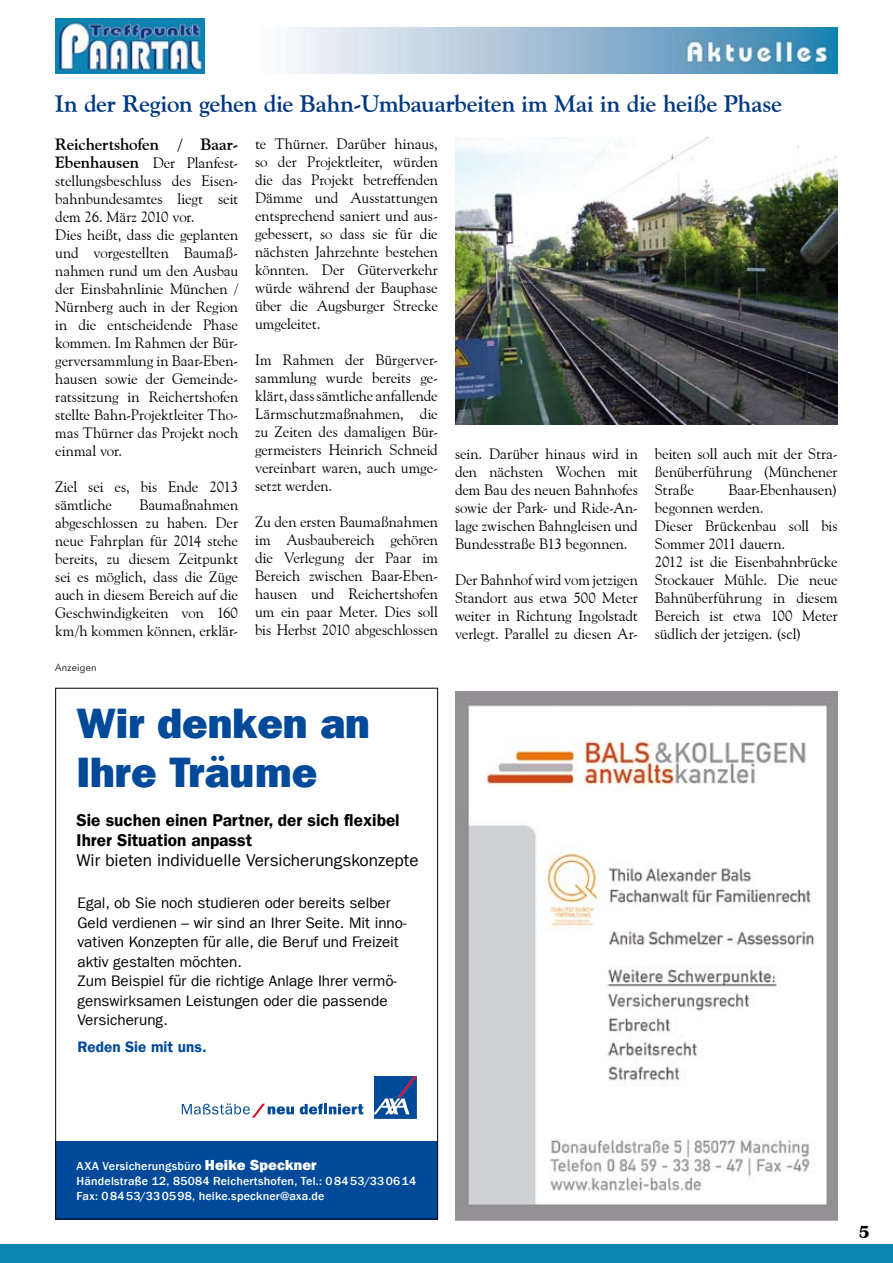
<style>
.page{position:relative;width:893px;height:1263px;background:#fff}
.page>*{position:absolute;margin:0;border:0;box-sizing:border-box;transform-origin:0 0}
.t1{font:800 42.6px/48.8px "Franklin Gothic LT Com";color:#004a99}
.t2{font:700 24px "Goudy Old Style BT";letter-spacing:-.01em;color:#003882}
.t3{font:17.1px/20.2px "Franklin Gothic LT Com Dm";color:#000}
.t4{font:17.1px "Franklin Gothic LT Com";color:#000}
.t5{font:700 16.5px "Goudy Old Style BT";letter-spacing:-.005em;color:#000}
.t6{font:15.3px/19.5px "Franklin Gothic LT Com";color:#000}
.t7{font:15.3px "Franklin Gothic LT Com Dm";color:#004a99}
.t8{font:15px/18px "Goudy Old Style BT";letter-spacing:-.01em;color:#000;text-align:justify}
.t9{font:500 11.7px/15.1px "Franklin Gothic LT Com";letter-spacing:.015em;color:#fff}
.t10{font:300 10.5px "Futura BT";letter-spacing:.02em;color:#000}
.s1{font-weight:700;font-size:16.5px}
.s2{font-weight:800;font-size:14.55px}
</style>
<div class="page">
<img style="left:55px;top:19px;width:149px;height:54px">
<div style="left:0;top:1243px;width:893px;height:20px;background:#0b84af"></div>
<img style="left:286px;top:28px;width:552px;height:45px">
<img style="left:455px;top:691px;width:383px;height:529px">
<div style="left:55px;top:1141px;width:383px;height:78px;background:#004a99"></div>
<svg style="left:374px;top:1076px;width:43px;height:43px;background:#2e63a5"></svg>
<svg style="left:300px;top:1103px;width:63px;height:11px"></svg>
<svg style="left:182px;top:1103px;width:112px;height:14px"></svg>
<img style="left:455px;top:137px;width:382px;height:287px">
<h2 class="t2" style="left:55px;top:89px;width:728px">In der Region gehen die Bahn-Umbauarbeiten im Mai in die heiße Phase</h2>
<p class="t5" style="left:55px;top:134px;width:184px">Reichertshofen / Baar-</p>
<p class="t8" style="left:55px;top:154px;width:184px;text-align:left"><span class="s1">Ebenhausen</span> Der Planfest&shy;stellungsbeschluss des Eisen&shy;bahnbundesamtes liegt seit dem 26. März 2010 vor.<br>Dies heißt, dass die geplanten und vorgestellten Baumaß&shy;nahmen rund um den Ausbau der Einsbahnlinie München /<br>Nürnberg auch in der Region in die entscheidende Phase kommen. Im Rahmen der Bür&shy;gerversammlung in Baar-Eben&shy;hausen sowie der Gemeinde&shy;ratssitzung in Reichertshofen stellte Bahn-Projektleiter Tho&shy;mas Thürner das Projekt noch einmal vor.</p>
<p class="t8" style="left:55px;top:478px;width:184px">Ziel sei es, bis Ende 2013 sämtliche</p>
<p class="t8" style="left:55px;top:496px;width:184px;text-indent:84px">Baumaßnahmen abgeschlossen zu haben. Der neue Fahrplan für 2014 stehe bereits, zu diesem Zeitpunkt sei es möglich, dass die Züge auch in diesem Bereich auf die Geschwindigkeiten von 160 km/h kommen können, erklär-</p>
<p class="t8" style="left:255px;top:134px;width:184px">te Thürner. Darüber hinaus, so der Projektleiter, würden die das Projekt betreffenden Dämme und Ausstattungen entsprechend saniert und aus&shy;gebessert, so dass sie für die nächsten Jahrzehnte bestehen könnten. Der Güterverkehr würde während der Bauphase über die Augsburger Strecke umgeleitet.</p>
<p class="t8" style="left:255px;top:350px;width:184px">Im Rahmen der Bürgerver&shy;sammlung wurde bereits ge&shy;klärt, dass sämtliche anfallende Lärmschutzmaßnahmen, die zu Zeiten des damaligen Bür&shy;germeisters Heinrich Schneid vereinbart waren, auch umge&shy;setzt werden.</p>
<p class="t8" style="left:255px;top:512px;width:184px">Zu den ersten Baumaßnahmen im Ausbaubereich gehören die Verlegung der Paar im Bereich zwischen Baar-Eben&shy;hausen und Reichertshofen um ein paar Meter. Dies soll bis Herbst 2010 abgeschlossen</p>
<p class="t10" style="left:55px;top:661px;width:43px">Anzeigen</p>
<h1 class="t1" style="left:77px;top:699px;width:295px">Wir denken an<br>Ihre Träume</h1>
<p class="t3" style="left:77px;top:810px;width:325px">Sie suchen einen Partner, der sich flexibel<br>Ihrer Situation anpasst</p>
<p class="t4" style="left:77px;top:851px;width:344px">Wir bieten individuelle Versicherungskonzepte</p>
<p class="t6" style="left:78px;top:893px;width:330px">Egal, ob Sie noch studieren oder bereits selber Geld ver dienen – wir sind an Ihrer Seite. Mit inno&shy;vativen Konzepten für alle, die Beruf und Freizeit aktiv gestalten möchten.<br>Zum Beispiel für die richtige Anlage Ihrer vermö&shy;genswirksamen Leistungen oder die passende Versicherung.</p>
<p class="t7" style="left:78px;top:1038px;width:131px">Reden Sie mit uns.</p>
<p class="t8" style="left:455px;top:444px;width:184px">sein. Darüber hinaus wird in den nächsten Wochen mit dem Bau des neuen Bahnhofes sowie der Park- und Ride-An&shy;lage zwischen Bahngleisen und Bundesstraße B13 begonnen.</p>
<p class="t8" style="left:455px;top:570px;width:184px">Der Bahnhof wird vom jetzigen Standort aus etwa 500 Meter weiter in Richtung Ingolstadt verlegt. Parallel zu diesen Ar-</p>
<p class="t8" style="left:655px;top:444px;width:184px">beiten soll auch mit der Stra&shy;ßenüberführung (Münchener Straße</p>
<p class="t8" style="left:655px;top:480px;width:184px;text-align:left;text-indent:74px">Baar-Ebenhausen) begonnen werden.<br>Dieser Brückenbau soll bis<br>Sommer 2011 dauern.<br>2012 ist die Eisenbahnbrücke<br>Stockauer Mühle. Die neue<br>Bahnüberführung in diesem<br>Bereich ist etwa 100 Meter südlich der jetzigen. (scl)</p>
<p class="t9" style="left:77px;top:1158px;width:341px">AXA Versicherungsbüro <span class="s2">Heike Speckner<br></span>Händelstraße 12, 85084 Reichertshofen, Tel.: 0 84 53/33 06 14<br>Fax: 0 84 53/33 05 98, heike.speckner@axa.de</p>
</div>
